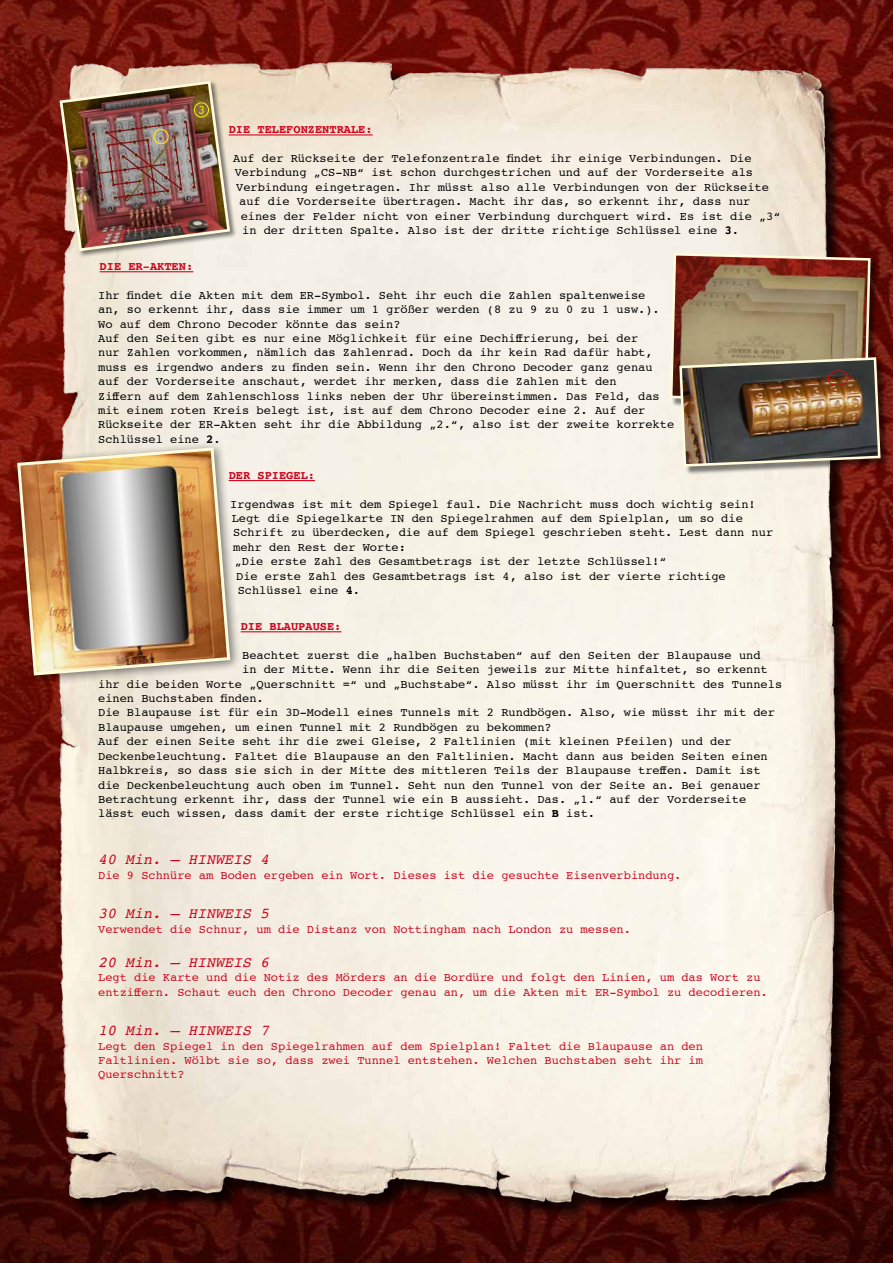
<style>
.page{position:relative;width:893px;height:1263px;background:#fff}
.page>*{position:absolute;margin:0;border:0;box-sizing:border-box;transform-origin:0 0}
.t1{font:italic 15px "Courier";color:#cd071e}
.t2{font:12px/14.4px "Courier";color:#000}
.t3{font:12px/14.4px "Courier";color:#cd071e}
.t4{font:700 12px "Courier";color:#cd071e}
.s1{font-weight:700}
</style>
<div class="page">
<img style="left:0;top:0;width:893px;height:1263px">
<img style="left:21px;top:19px;width:845px;height:1212px">
<hr style="left:229px;top:134px;width:144px;height:1px;background:#cd071e">
<hr style="left:100px;top:271px;width:93px;height:1px;background:#cd071e">
<hr style="left:229px;top:480px;width:86px;height:1px;background:#cd071e">
<hr style="left:241px;top:631px;width:100px;height:1px;background:#cd071e">
<div style="left:11px;top:442px;width:231px;height:245px;background:#000;opacity:.5"></div>
<img style="left:16px;top:446px;width:216px;height:231px">
<div style="left:59px;top:80px;width:178px;height:178px;background:#000;opacity:.5"></div>
<img style="left:58px;top:79px;width:174px;height:174px">
<div style="left:681px;top:359px;width:208px;height:116px;background:#000;opacity:.49"></div>
<img style="left:668px;top:252px;width:214px;height:216px">
<p class="t4" style="left:229px;top:120px;width:146px">DIE TELEFONZENTRALE:</p>
<p class="t2" style="left:233px;top:151px;width:520px">Auf der Rückseite der Telefonzentrale findet ihr einige Verbindungen. Die</p>
<p class="t2" style="left:235px;top:165px;width:520px">Verbindung „CS-NB“ ist schon durchgestrichen und auf der Vorderseite als</p>
<p class="t2" style="left:236px;top:180px;width:534px">Verbindung eingetragen. Ihr müsst also alle Verbindungen von der Rückseite</p>
<p class="t2" style="left:239px;top:194px;width:513px">auf die Vorderseite übertragen. Macht ihr das, so erkennt ihr, dass nur</p>
<p class="t2" style="left:241px;top:208px;width:541px">eines der Felder nicht von einer Verbindung durchquert wird. Es ist die „3“</p>
<p class="t2" style="left:242px;top:223px;width:498px">in der dritten Spalte. Also ist der dritte richtige Schlüssel eine <span class="s1">3</span>.</p>
<p class="t4" style="left:100px;top:257px;width:95px">DIE ER-AKTEN:</p>
<p class="t2" style="left:98px;top:288px;width:577px">Ihr findet die Akten mit dem ER-Symbol. Seht ihr euch die Zahlen spaltenweise<br>an, so erkennt ihr, dass sie immer um 1 größer werden (8 zu 9 zu 0 zu 1 usw.).<br>Wo auf dem Chrono Decoder könnte das sein?<br>Auf den Seiten gibt es nur eine Möglichkeit für eine Dechiffrierung, bei der<br>nur Zahlen vorkommen, nämlich das Zahlenrad. Doch da ihr kein Rad dafür habt, muss es irgendwo anders zu finden sein. Wenn ihr den Chrono Decoder ganz genau auf der Vorderseite anschaut, werdet ihr merken, dass die Zahlen mit den<br>Ziffern auf dem Zahlenschloss links neben der Uhr übereinstimmen. Das Feld, das mit einem roten Kreis belegt ist, ist auf dem Chrono Decoder eine 2. Auf der Rückseite der ER-Akten seht ihr die Abbildung „2.“, also ist der zweite korrekte Schlüssel eine <span class="s1">2</span>.</p>
<p class="t4" style="left:229px;top:465px;width:88px">DER SPIEGEL:</p>
<p class="t2" style="left:230px;top:496px;width:527px">Irgendwas ist mit dem Spiegel faul. Die Nachricht muss doch wichtig sein!</p>
<p class="t2" style="left:232px;top:511px;width:513px">Legt die Spiegelkarte IN den Spiegelrahmen auf dem Spielplan, um so die</p>
<p class="t2" style="left:233px;top:525px;width:541px">Schrift zu überdecken, die auf dem Spiegel geschrieben steht. Lest dann nur</p>
<p class="t2" style="left:233px;top:540px;width:174px">mehr den Rest der Worte:</p>
<p class="t2" style="left:235px;top:554px;width:434px">„Die erste Zahl des Gesamtbetrags ist der letzte Schlüssel!“</p>
<p class="t2" style="left:236px;top:568px;width:491px">Die erste Zahl des Gesamtbetrags ist 4, also ist der vierte richtige</p>
<p class="t2" style="left:238px;top:583px;width:124px">Schlüssel eine <span class="s1">4</span>.</p>
<p class="t4" style="left:241px;top:617px;width:102px">DIE BLAUPAUSE:</p>
<p class="t2" style="left:242px;top:648px;width:520px">Beachtet zuerst die „halben Buchstaben“ auf den Seiten der Blaupause und</p>
<p class="t2" style="left:242px;top:662px;width:527px">in der Mitte. Wenn ihr die Seiten jeweils zur Mitte hinfaltet, so erkennt</p>
<p class="t2" style="left:98px;top:676px;width:685px">ihr die beiden Worte „Querschnitt =“ und „Buchstabe“. Also müsst ihr im Querschnitt des Tunnels</p>
<p class="t2" style="left:98px;top:691px;width:167px">einen Buchstaben finden.</p>
<p class="t2" style="left:98px;top:705px;width:678px">Die Blaupause ist für ein 3D-Modell eines Tunnels mit 2 Rundbögen. Also, wie müsst ihr mit der</p>
<p class="t2" style="left:98px;top:720px;width:455px">Blaupause umgehen, um einen Tunnel mit 2 Rundbögen zu bekommen?</p>
<p class="t2" style="left:98px;top:734px;width:635px">Auf der einen Seite seht ihr die zwei Gleise, 2 Faltlinien (mit kleinen Pfeilen) und der</p>
<p class="t2" style="left:98px;top:748px;width:671px">Deckenbeleuchtung. Faltet die Blaupause an den Faltlinien. Macht dann aus beiden Seiten einen</p>
<p class="t2" style="left:98px;top:763px;width:664px">Halbkreis, so dass sie sich in der Mitte des mittleren Teils der Blaupause treffen. Damit ist</p>
<p class="t2" style="left:98px;top:777px;width:664px">die Deckenbeleuchtung auch oben im Tunnel. Seht nun den Tunnel von der Seite an. Bei genauer</p>
<p class="t2" style="left:98px;top:792px;width:649px">Betrachtung erkennt ihr, dass der Tunnel wie ein B aussieht. Das. „1.“ auf der Vorderseite</p>
<p class="t2" style="left:98px;top:806px;width:498px">lässt euch wissen, dass damit der erste richtige Schlüssel ein <span class="s1">B</span> ist.</p>
<p class="t1" style="left:98px;top:848px;width:173px">40 Min. – HINWEIS 4</p>
<p class="t3" style="left:98px;top:867px;width:585px">Die 9 Schnüre am Boden ergeben ein Wort. Dieses ist die gesuchte Eisenverbindung.</p>
<p class="t1" style="left:98px;top:902px;width:173px">30 Min. – HINWEIS 5</p>
<p class="t3" style="left:98px;top:921px;width:534px">Verwendet die Schnur, um die Distanz von Nottingham nach London zu messen.</p>
<p class="t1" style="left:98px;top:950px;width:173px">20 Min. – HINWEIS 6</p>
<p class="t3" style="left:98px;top:970px;width:671px">Legt die Karte und die Notiz des Mörders an die Bordüre und folgt den Linien, um das Wort zu entziffern. Schaut euch den Chrono Decoder genau an, um die Akten mit ER-Symbol zu decodieren.</p>
<p class="t1" style="left:98px;top:1019px;width:173px">10 Min. – HINWEIS 7</p>
<p class="t3" style="left:98px;top:1038px;width:606px;text-align:justify">Legt den Spiegel in den Spiegelrahmen auf dem Spielplan! Faltet die Blaupause an den Faltlinien. Wölbt sie so, dass zwei Tunnel entstehen. Welchen Buchstaben seht ihr im Querschnitt?</p>
</div>
